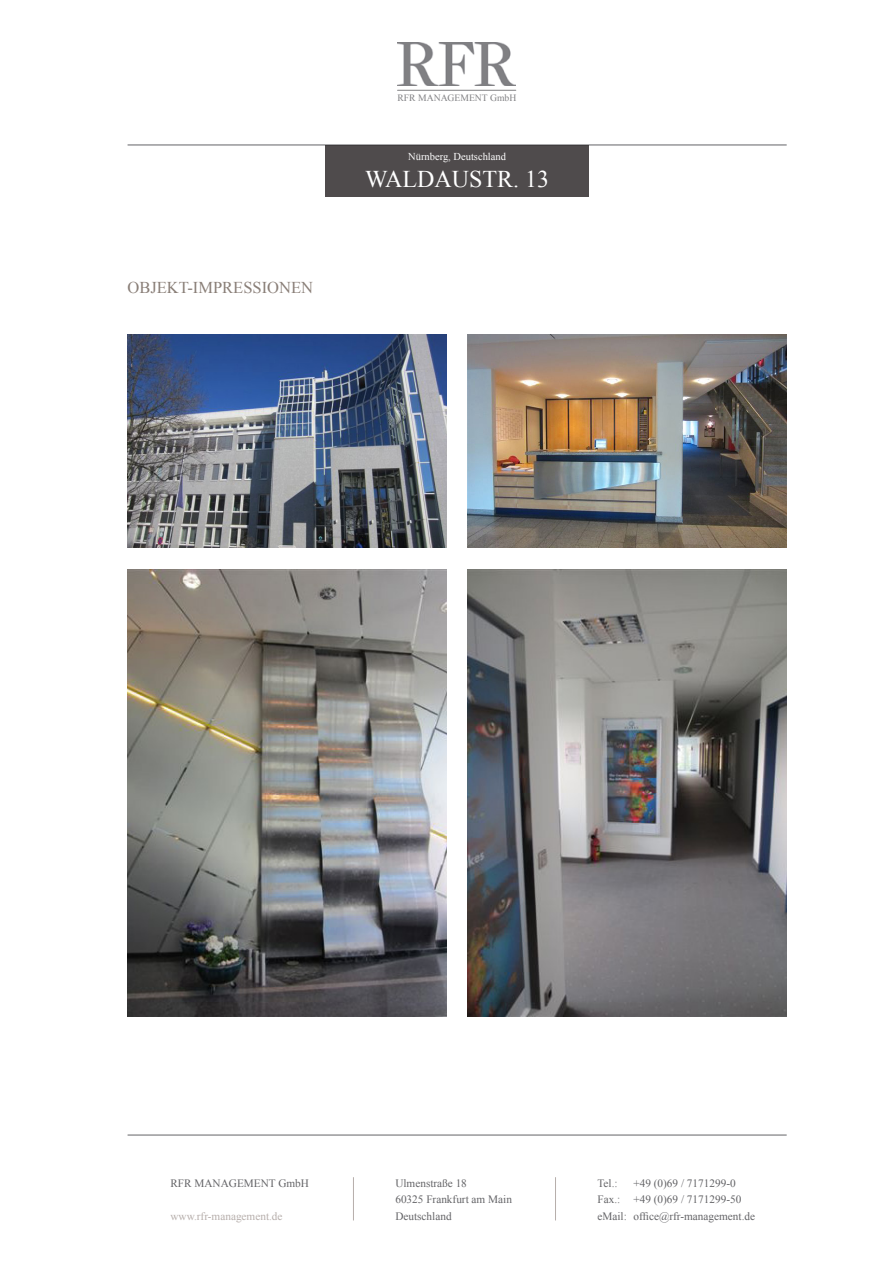
<style>
.page{position:relative;width:893px;height:1263px;background:#fff}
.page>*{position:absolute;margin:0;border:0;box-sizing:border-box;transform-origin:0 0}
.t1{font:24px "Times New Roman";color:#fff}
.t2{font:16.5px "Times New Roman";color:#897e77}
.t3{font:11.25px "Times New Roman";color:#636366}
.t4{font:11.25px "Times New Roman";color:#b6aeab}
.t5{font:10.5px "Times New Roman";color:#fff}
.t6{font:9.6px "Times New Roman";color:#808083}
</style>
<div class="page">
<img style="left:468px;top:335px;width:319px;height:213px">
<img style="left:397px;top:43px;width:119px;height:42px">
<hr style="left:397px;top:90px;width:119px;height:1px;background:#808083">
<hr style="left:128px;top:145px;width:659px;height:1px;background:#636366">
<hr style="left:128px;top:1135px;width:659px;height:1px;background:#636366">
<img style="left:128px;top:335px;width:318px;height:213px">
<hr style="left:555px;top:1177px;width:1px;height:43px;background:#b6aeab">
<hr style="left:353px;top:1177px;width:1px;height:43px;background:#b6aeab">
<img style="left:128px;top:569px;width:319px;height:447px">
<img style="left:468px;top:569px;width:319px;height:447px">
<div style="left:325px;top:145px;width:264px;height:51px;background:#4f4b4c"></div>
<p class="t2" style="left:128px;top:276px;width:187px">OBJEKT-IMPRESSIONEN</p>
<p class="t6" style="left:397px;top:92px;width:120px">RFR MANAGEMENT GmbH</p>
<p class="t5" style="left:408px;top:150px;width:99px">Nürnberg, Deutschland</p>
<p class="t1" style="left:365px;top:163px;width:185px">WALDAUSTR. 13</p>
<p class="t3" style="left:170px;top:1175px;width:140px">RFR MANAGEMENT GmbH</p>
<p class="t4" style="left:170px;top:1208px;width:114px">www.rfr-management.de</p>
<p class="t3" style="left:395px;top:1175px;width:73px">Ulmenstraße 18</p>
<p class="t3" style="left:395px;top:1192px;width:118px">60325 Frankfurt am Main</p>
<p class="t3" style="left:395px;top:1208px;width:58px">Deutschland</p>
<p class="t3" style="left:597px;top:1175px;width:22px">Tel.:</p>
<p class="t3" style="left:633px;top:1175px;width:104px">+49 (0)69 / 7171299-0</p>
<p class="t3" style="left:597px;top:1192px;width:145px">Fax.: +49 (0)69 / 7171299-50</p>
<p class="t3" style="left:597px;top:1208px;width:159px">eMail: office@rfr-management.de</p>
</div>
